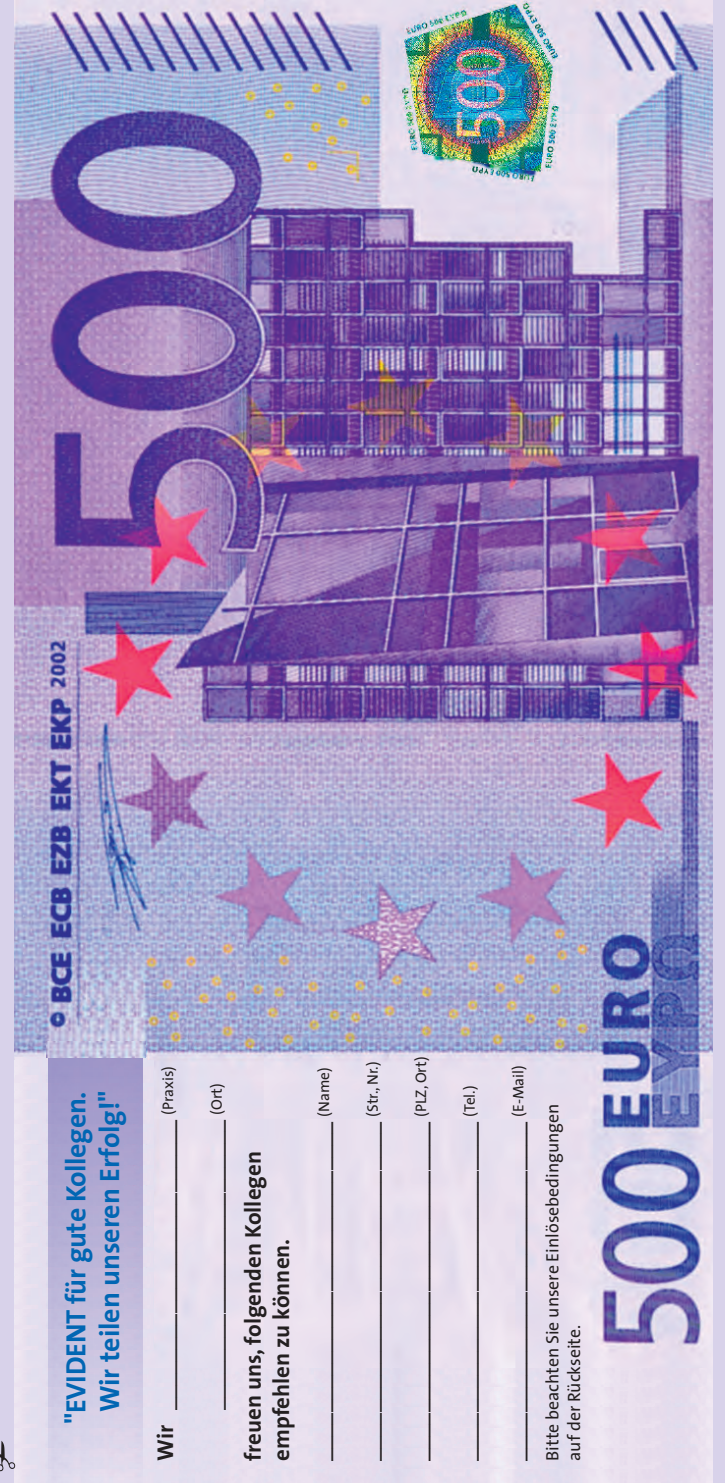
<style>
.page{position:relative;width:725px;height:1483px;background:#fff}
.page>*{position:absolute;margin:0;border:0;box-sizing:border-box;transform-origin:0 0}
.t1{font:700 28px/33.5px "The Sans";letter-spacing:-.01em;color:#0166b3;text-align:center}
.t2{font:24.25px/48.5px "The Sans";color:#231f20}
.t3{font:700 23px/28.5px "The Sans";color:#231f20}
.t4{font:17.75px/21.5px "The Sans";color:#231f20}
.s1{font-weight:700;font-size:23px}
.s2{font-size:15.25px}
</style>
<div class="page">
<div style="left:0;top:0;width:724px;height:1483px;background:#d8d2ea"></div>
<div style="left:14px;top:1468px;width:698px;height:15px;background:#e6deee"></div>
<div style="left:15px;top:1447px;width:697px;height:21px;background:#e6deee"></div>
<div style="left:14px;top:1426px;width:698px;height:21px;background:#e6deee"></div>
<div style="left:14px;top:1406px;width:698px;height:21px;background:#e6deee"></div>
<div style="left:14px;top:1385px;width:698px;height:21px;background:#e6deee"></div>
<div style="left:14px;top:1364px;width:698px;height:22px;background:#e6deee"></div>
<img style="left:14px;top:0;width:698px;height:1367px">
<img style="left:15px;top:1328px;width:138px;height:21px">
<div style="left:15px;top:1307px;width:138px;height:21px;background:#e5dfef"></div>
<div style="left:15px;top:1286px;width:138px;height:22px;background:#e5dfef"></div>
<div style="left:15px;top:1266px;width:138px;height:21px;background:#e5dfef"></div>
<div style="left:15px;top:1245px;width:138px;height:22px;background:#e5dfef"></div>
<div style="left:15px;top:1225px;width:138px;height:21px;background:#e5dfef"></div>
<div style="left:15px;top:1204px;width:138px;height:21px;background:#e5dfef"></div>
<div style="left:15px;top:1184px;width:138px;height:21px;background:#e5dfef"></div>
<div style="left:15px;top:1163px;width:138px;height:21px;background:#e5dfef"></div>
<div style="left:15px;top:1143px;width:138px;height:21px;background:#e5dfef"></div>
<div style="left:15px;top:1122px;width:138px;height:21px;background:#e5dfef"></div>
<div style="left:15px;top:1102px;width:138px;height:21px;background:#e5dfef"></div>
<div style="left:15px;top:1081px;width:138px;height:21px;background:#e5dfef"></div>
<div style="left:15px;top:1060px;width:138px;height:22px;background:#e6dfee"></div>
<img style="left:15px;top:1057px;width:131px;height:22px">
<img style="left:46px;top:1041px;width:99px;height:17px">
<img style="left:48px;top:1058px;width:94px;height:425px">
<svg style="left:0;top:1441px;width:15px;height:30px"></svg>
<p class="t1" style="left:58px;top:1424px;width:335px;rotate:-90deg">"EVIDENT für gute Kollegen.<br>Wir teilen unseren Erfolg!"</p>
<p class="t2" style="left:138px;top:1410px;width:346px;text-indent:-51px;rotate:-90deg"><span class="s1">Wir</span> ________________________ <span class="s2">(Praxis) </span>________________________ <span class="s2">(Ort)</span></p>
<p class="t3" style="left:238px;top:1460px;width:311px;rotate:-90deg">freuen uns, folgenden Kollegen empfehlen zu können.</p>
<p class="t2" style="left:294px;top:1460px;width:406px;rotate:-90deg">____________________________ <span class="s2">(Name) </span>____________________________ <span class="s2">(Str., Nr.) </span>____________________________ <span class="s2">(PLZ, Ort) </span>____________________________ <span class="s2">(Tel.) </span>____________________________ <span class="s2">(E-Mail)</span></p>
<p class="t4" style="left:541px;top:1460px;width:359px;rotate:-90deg">Bitte beachten Sie unsere Einlösebedingungen auf der Rückseite.</p>
</div>
